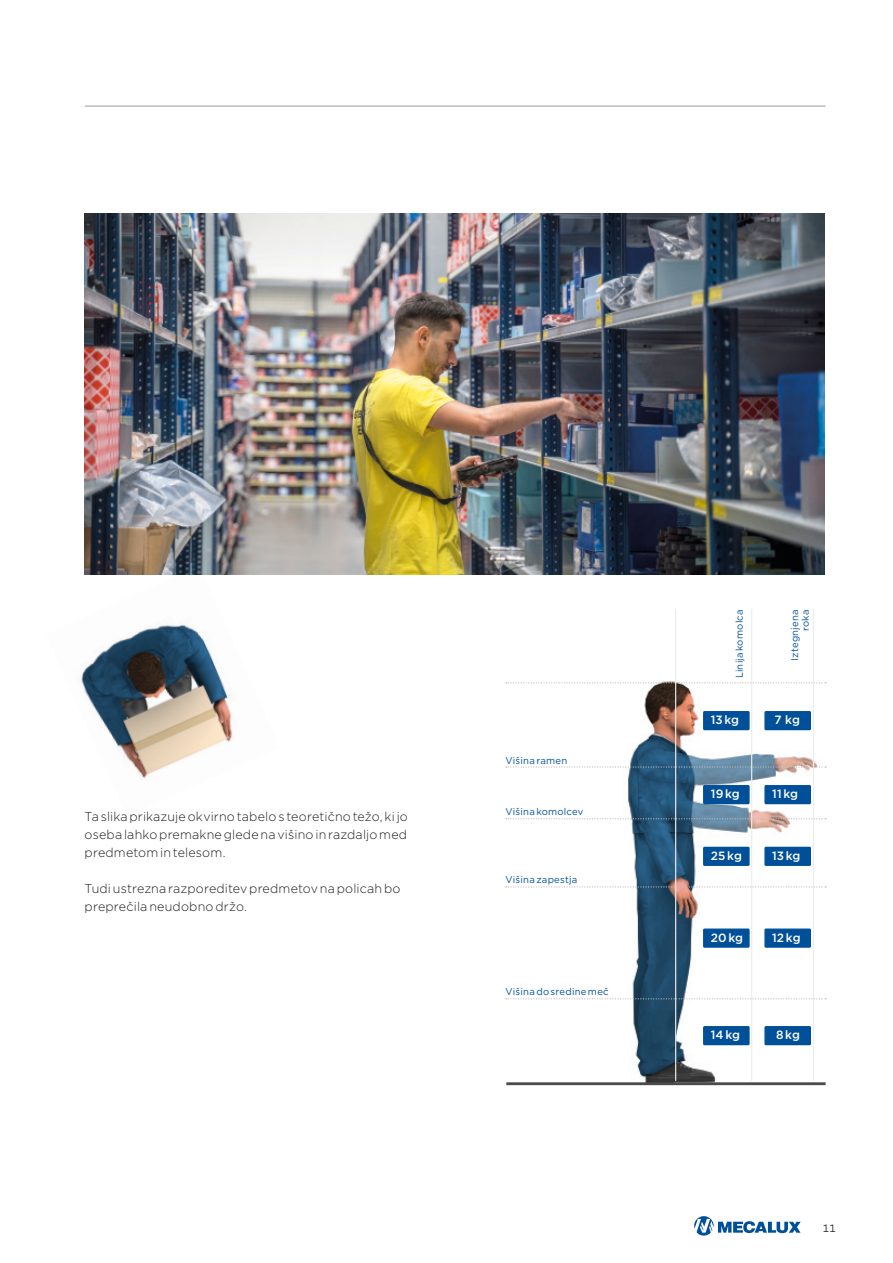
<style>
.page{position:relative;width:893px;height:1263px;background:#fff}
.page>*{position:absolute;margin:0;border:0;box-sizing:border-box;transform-origin:0 0}
.t1{font:300 12.75px/18px "Gotham";letter-spacing:.015em;color:#1d1d1b;text-align:justify}
.t2{font:500 12px "Gotham";letter-spacing:-.005em;color:#fff}
.t3{font:10.5px "Gotham";color:#1d1d1b}
.t4{font:9.75px/10.5px "Gotham";letter-spacing:.025em;color:#005099;text-align:right}
</style>
<div class="page">
<hr style="left:85px;top:106px;width:741px;height:1px;background:#9d9d9d">
<svg style="left:694px;top:1216px;width:107px;height:19px"></svg>
<img style="left:81px;top:566px;width:199px;height:213px">
<img style="left:617px;top:681px;width:209px;height:401px">
<div style="left:704px;top:929px;width:45px;height:18px;background:#005099"></div>
<div style="left:703px;top:928px;width:47px;height:20px;border:1px solid #005099"></div>
<div style="left:704px;top:1027px;width:45px;height:17px;background:#005099"></div>
<div style="left:703px;top:1026px;width:47px;height:19px;border:1px solid #005099"></div>
<div style="left:704px;top:847px;width:45px;height:18px;background:#005099"></div>
<div style="left:703px;top:847px;width:47px;height:19px;border:1px solid #005099"></div>
<div style="left:704px;top:786px;width:45px;height:17px;background:#005099"></div>
<div style="left:703px;top:785px;width:47px;height:19px;border:1px solid #005099"></div>
<div style="left:704px;top:712px;width:45px;height:17px;background:#005099"></div>
<div style="left:703px;top:711px;width:47px;height:19px;border:1px solid #005099"></div>
<div style="left:765px;top:929px;width:45px;height:18px;background:#005099"></div>
<div style="left:764px;top:928px;width:47px;height:20px;border:1px solid #005099"></div>
<div style="left:765px;top:1027px;width:45px;height:17px;background:#005099"></div>
<div style="left:764px;top:1026px;width:47px;height:19px;border:1px solid #005099"></div>
<div style="left:765px;top:847px;width:45px;height:18px;background:#005099"></div>
<div style="left:764px;top:847px;width:47px;height:19px;border:1px solid #005099"></div>
<div style="left:765px;top:786px;width:45px;height:17px;background:#005099"></div>
<div style="left:764px;top:785px;width:47px;height:19px;border:1px solid #005099"></div>
<div style="left:765px;top:712px;width:45px;height:17px;background:#005099"></div>
<div style="left:764px;top:711px;width:47px;height:19px;border:1px solid #005099"></div>
<svg style="left:506px;top:682px;width:320px;height:1px"></svg>
<hr style="left:675px;top:609px;width:1px;height:472px;background:#ededed">
<hr style="left:751px;top:609px;width:1px;height:472px;background:#ededed">
<hr style="left:813px;top:609px;width:1px;height:472px;background:#ededed">
<svg style="left:506px;top:766px;width:320px;height:2px"></svg>
<svg style="left:506px;top:818px;width:320px;height:1px"></svg>
<svg style="left:506px;top:886px;width:320px;height:1px"></svg>
<svg style="left:506px;top:998px;width:320px;height:1px"></svg>
<hr style="left:506px;top:1082px;width:320px;height:3px;background:#4b4b4a">
<img style="left:85px;top:213px;width:740px;height:361px">
<p class="t1" style="left:85px;top:807px;width:325px">Ta slika prikazuje okvirno tabelo s teoretično težo, ki jo oseba lahko premakne glede na višino in razdaljo med predmetom in telesom.</p>
<p class="t1" style="left:85px;top:879px;width:317px">Tudi ustrezna razporeditev predmetov na policah bo preprečila neudobno držo.</p>
<p class="t4" style="left:505px;top:755px;width:63px">Višina ramen</p>
<p class="t4" style="left:505px;top:806px;width:80px">Višina komolcev</p>
<p class="t4" style="left:505px;top:874px;width:73px">Višina zapestja</p>
<p class="t4" style="left:505px;top:986px;width:105px">Višina do sredine meč</p>
<p class="t4" style="left:734px;top:678px;width:70px;rotate:-90deg">Linija komolca</p>
<p class="t4" style="left:789px;top:661px;width:53px;rotate:-90deg">Iztegnjena roka</p>
<p class="t2" style="left:711px;top:712px;width:30px">13 kg</p>
<p class="t2" style="left:775px;top:712px;width:27px">7 kg</p>
<p class="t2" style="left:711px;top:786px;width:31px">19 kg</p>
<p class="t2" style="left:772px;top:786px;width:27px">11 kg</p>
<p class="t2" style="left:711px;top:848px;width:33px">25 kg</p>
<p class="t2" style="left:772px;top:848px;width:30px">13 kg</p>
<p class="t2" style="left:711px;top:930px;width:34px">20 kg</p>
<p class="t2" style="left:772px;top:930px;width:30px">12 kg</p>
<p class="t2" style="left:711px;top:1027px;width:31px">14 kg</p>
<p class="t2" style="left:776px;top:1027px;width:25px">8 kg</p>
<p class="t3" style="left:823px;top:1221px;width:14px">11</p>
</div>
